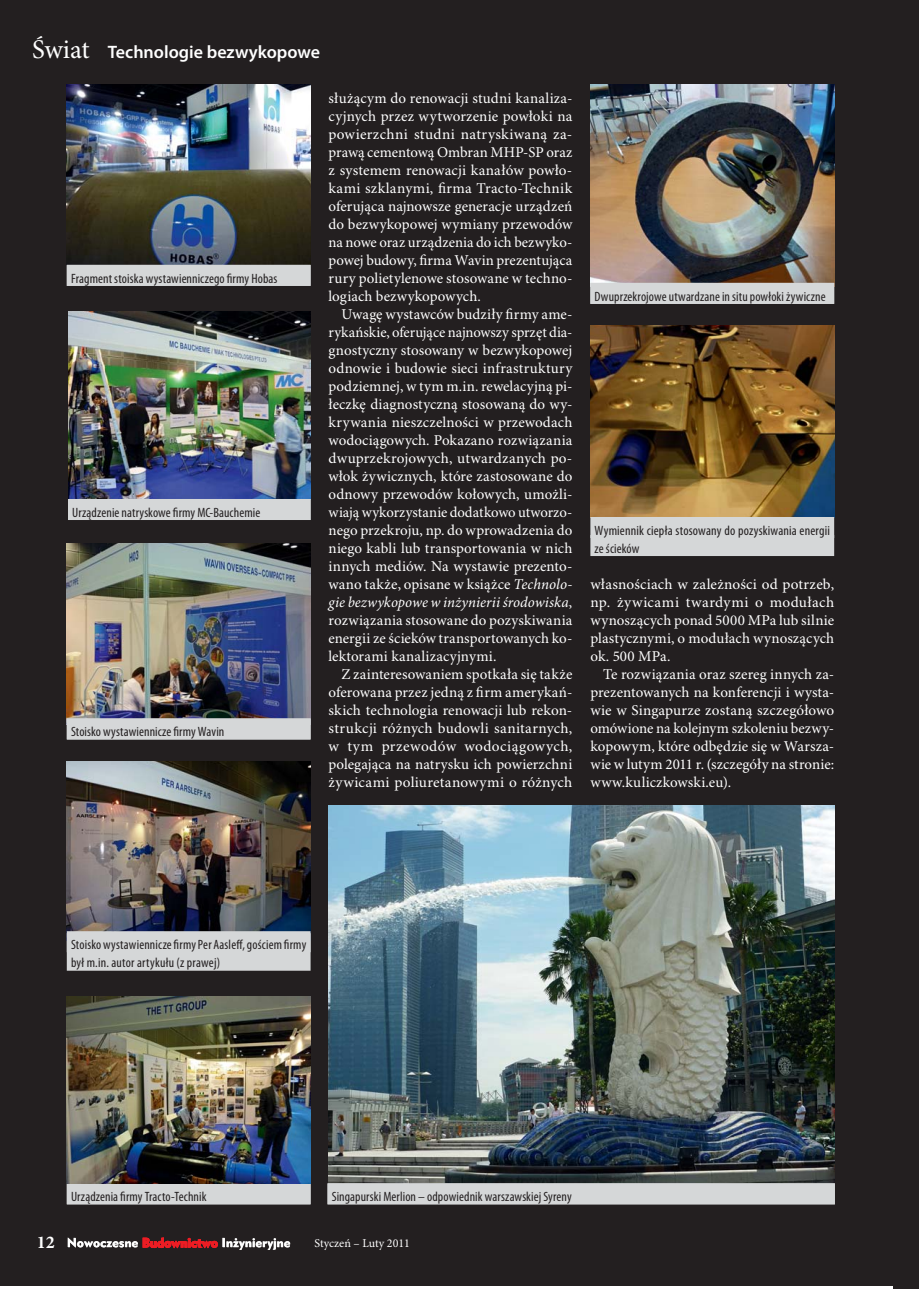
<style>
.page{position:relative;width:919px;height:1289px;background:#fff}
.page>*{position:absolute;margin:0;border:0;box-sizing:border-box;transform-origin:0 0}
.t1{font:600 18px "Myriad Pro";color:#fff}
.t2{font:15px/18px "Minion Pro";letter-spacing:.01em;color:#fff;text-align:justify}
.t3{font:condensed 13.5px/18px "Myriad Pro";letter-spacing:.01em;color:#231f20}
.t4{font:12px "Geometr 415 Blk PL";color:#fff}
.t5{font:12px "Minion Pro";color:#fff}
.s1{font-family:"Minion Pro";font-weight:400;font-size:27px}
.s2{font-style:italic}
.s3{font-family:"Minion Pro";font-weight:700;font-size:18px}
.s4{color:#ed1c24}
</style>
<div class="page">
<div style="left:0;top:0;width:899px;height:1285px;background:#231f20"></div>
<div style="left:893px;top:0;width:25px;height:1288px;background:#231f20"></div>
<svg style="left:223px;top:1238px;width:67px;height:11px"></svg>
<div style="left:211px;top:1240px;width:7px;height:7px;border:1px solid #ed1c24;border-radius:50%"></div>
<svg style="left:68px;top:1237px;width:149px;height:10px"></svg>
<img style="left:67px;top:84px;width:243px;height:181px">
<img style="left:68px;top:312px;width:242px;height:187px">
<img style="left:67px;top:543px;width:243px;height:175px">
<div style="left:67px;top:265px;width:243px;height:21px;background:#d5d7d8"></div>
<div style="left:68px;top:499px;width:242px;height:21px;background:#d5d7d8"></div>
<div style="left:67px;top:718px;width:243px;height:21px;background:#d5d7d8"></div>
<img style="left:67px;top:761px;width:243px;height:170px">
<img style="left:328px;top:805px;width:506px;height:378px">
<img style="left:590px;top:85px;width:244px;height:198px">
<img style="left:590px;top:325px;width:244px;height:192px">
<div style="left:67px;top:931px;width:243px;height:21px;background:#d5d7d8"></div>
<div style="left:67px;top:933px;width:243px;height:37px;background:#d5d7d8"></div>
<div style="left:67px;top:1183px;width:243px;height:21px;background:#d5d7d8"></div>
<div style="left:590px;top:283px;width:244px;height:21px;background:#d5d7d8"></div>
<div style="left:590px;top:517px;width:244px;height:21px;background:#d5d7d8"></div>
<div style="left:590px;top:535px;width:244px;height:21px;background:#d5d7d8"></div>
<img style="left:67px;top:996px;width:243px;height:187px">
<div style="left:327px;top:1183px;width:507px;height:21px;background:#d5d7d8"></div>
<p class="t1" style="left:32px;top:45px;width:289px"><span class="s1">Świat</span> Technologie bezwykopowe</p>
<p class="t3" style="left:71px;top:271px;width:208px">Fragment stoiska wystawienniczego firmy Hobas</p>
<p class="t3" style="left:72px;top:505px;width:189px">Urządzenie natryskowe firmy MC-Bauchemie</p>
<p class="t3" style="left:71px;top:724px;width:155px">Stoisko wystawiennicze firmy Wavin</p>
<p class="t2" style="left:328px;top:90px;width:245px">służącym do renowacji studni kanaliza&shy;cyjnych przez wytworzenie powłoki na powierzchni studni natryskiwaną za&shy;prawą cementową Ombran MHP-SP oraz z systemem renowacji kanałów powło&shy;kami szklanymi, firma Tracto-Technik oferująca najnowsze generacje urządzeń do bezwykopowej wymiany przewodów na nowe oraz urządzenia do ich bezwyko&shy;powej budowy, firma Wavin prezentująca rury polietylenowe stosowane w techno&shy;logiach bezwykopowych.</p>
<p class="t2" style="left:328px;top:306px;width:245px;text-indent:13px">Uwagę wystawców budziły firmy ame&shy;rykańskie, oferujące najnowszy sprzęt dia&shy;gnostyczny stosowany w bezwykopowej odnowie i budowie sieci infrastruktury podziemnej, w tym m.in. rewelacyjną pi&shy;łeczkę diagnostyczną stosowaną do wy&shy;krywania nieszczelności w przewodach wodociągowych. Pokazano rozwiązania dwuprzekrojowych, utwardzanych po&shy;włok żywicznych, które zastosowane do odnowy przewodów kołowych, umożli&shy;wiają wykorzystanie dodatkowo utworzo&shy;nego przekroju, np. do wprowadzenia do niego kabli lub transportowania w nich innych mediów. Na wystawie prezento&shy;wano także, opisane w książce <span class="s2">Technolo&shy;gie bezwykopowe w inżynierii środowiska</span>, rozwiązania stosowane do pozyskiwania energii ze ścieków transportowanych ko&shy;lektorami kanalizacyjnymi.</p>
<p class="t2" style="left:328px;top:666px;width:245px;text-indent:13px">Z zainteresowaniem spotkała się także oferowana przez jedną z firm amerykań&shy;skich technologia renowacji lub rekon&shy;strukcji różnych budowli sanitarnych, w tym przewodów wodociągowych, polegająca na natrysku ich powierzchni żywicami poliuretanowymi o różnych</p>
<p class="t3" style="left:594px;top:289px;width:232px">Dwuprzekrojowe utwardzane in situ powłoki żywiczne</p>
<p class="t3" style="left:594px;top:523px;width:237px">Wymiennik ciepła stosowany do pozyskiwania energii ze ścieków</p>
<p class="t2" style="left:590px;top:576px;width:245px">własnościach w zależności od potrzeb, np. żywicami twardymi o modułach wynoszących ponad 5000 MPa lub silnie plastycznymi, o modułach wynoszących ok. 500 MPa.</p>
<p class="t2" style="left:590px;top:666px;width:245px;text-indent:13px">Te rozwiązania oraz szereg innych za&shy;prezentowanych na konferencji i wysta&shy;wie w Singapurze zostaną szczegółowo omówione na kolejnym szkoleniu bezwy&shy;kopowym, które odbędzie się w Warsza&shy;wie w lutym 2011 r. (szczegóły na stronie: www.kuliczkowski.eu).</p>
<p class="t3" style="left:71px;top:937px;width:237px">Stoisko wystawiennicze firmy Per Aasleff, gościem firmy był m.in. autor artykułu (z prawej)</p>
<p class="t3" style="left:71px;top:1189px;width:137px">Urządzenia firmy Tracto-Technik</p>
<p class="t3" style="left:332px;top:1189px;width:241px">Singapurski Merlion – odpowiednik warszawskiej Syreny</p>
<p class="t4" style="left:37px;top:1236px;width:255px"><span class="s3">12</span> Nowoczesne <span class="s4">Budownictwo</span> Inżynieryjne</p>
<p class="t5" style="left:314px;top:1238px;width:97px">Styczeń – Luty 2011</p>
</div>
